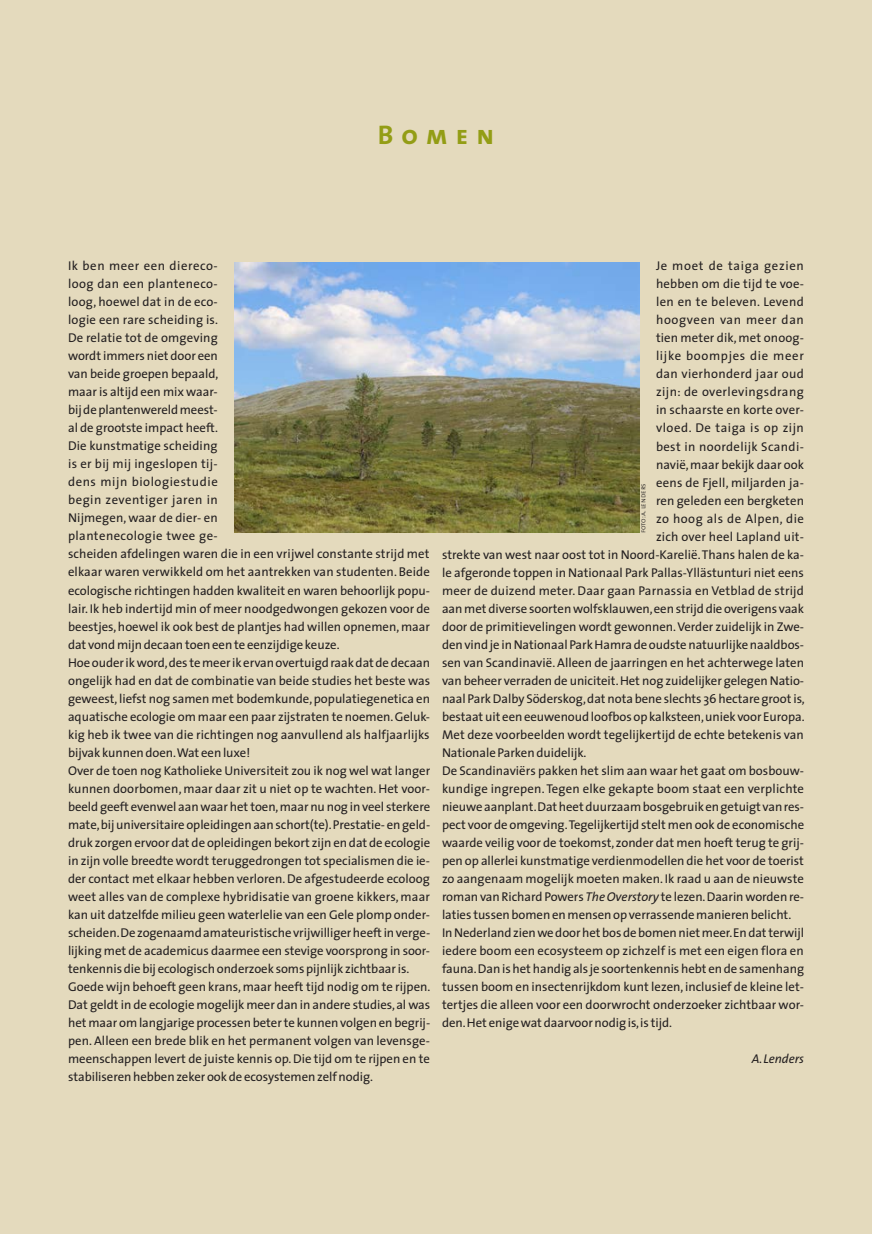
<style>
.page{position:relative;width:872px;height:1234px;background:#fff}
.page>*{position:absolute;margin:0;border:0;box-sizing:border-box;transform-origin:0 0}
.t1{font:27px "The Sans Bold Caps";letter-spacing:.295em;color:#939d15}
.t2{font:12.75px/18px "The Sans";color:#231f20}
.t3{font:12.75px "The Sans";letter-spacing:.05em;color:#231f20}
.t4{font:12.75px "The Sans";letter-spacing:.035em;color:#231f20}
.t5{font:12.75px "The Sans";letter-spacing:.03em;color:#231f20}
.t6{font:12.75px "The Sans";letter-spacing:.02em;color:#231f20}
.t7{font:12.75px "The Sans";letter-spacing:.025em;color:#231f20}
.t8{font:12.75px "The Sans";letter-spacing:.04em;color:#231f20}
.t9{font:italic 12.75px "The Sans";letter-spacing:-.005em;color:#231f20}
.t10{font:7.5px "The Sans Light Caps";letter-spacing:-.005em;color:#231f20}
.s1{font-style:italic}
</style>
<div class="page">
<div style="left:0;top:0;width:872px;height:1233px;background:#e4dabd"></div>
<img style="left:234px;top:262px;width:405px;height:271px">
<h1 class="t1" style="left:378px;top:112px;width:118px">Bomen</h1>
<p class="t2" style="left:68px;top:256px;width:364px">Ik ben meer een diereco-<br>loog dan een planteneco-<br>loog, hoewel dat in de eco-<br>logie een rare scheiding is.<br>De relatie tot de omgeving<br>wordt immers niet door een<br>van beide groepen bepaald,<br>maar is altijd een mix waar-<br>bij de plantenwereld meest-<br>al de grootste impact heeft.<br>Die kunstmatige scheiding<br>is er bij mij ingeslopen tij-<br>dens mijn biologiestudie<br>begin zeventiger jaren in<br>Nijmegen, waar de dier- en<br>plantenecologie twee ge-<br>scheiden afdelingen waren die in een vrijwel constante strijd met elkaar waren verwikkeld om het aantrekken van studenten. Beide ecologische richtingen hadden kwaliteit en waren behoorlijk popu&shy;lair. Ik heb indertijd min of meer noodgedwongen gekozen voor de beestjes, hoewel ik ook best de plantjes had willen opnemen, maar dat vond mijn decaan toen een te eenzijdige keuze.<br>Hoe ouder ik word, des te meer ik ervan overtuigd raak dat de decaan ongelijk had en dat de combinatie van beide studies het beste was geweest, liefst nog samen met bodemkunde, populatiegenetica en aquatische ecologie om maar een paar zijstraten te noemen. Geluk&shy;kig heb ik twee van die richtingen nog aanvullend als halfjaarlijks bijvak kunnen doen. Wat een luxe!<br>Over de toen nog Katholieke Universiteit zou ik nog wel wat langer kunnen doorbomen, maar daar zit u niet op te wachten. Het voor&shy;beeld geeft evenwel aan waar het toen, maar nu nog in veel sterkere mate, bij universitaire opleidingen aan schort(te). Prestatie- en geld&shy;druk zorgen ervoor dat de opleidingen bekort zijn en dat de ecologie in zijn volle breedte wordt teruggedrongen tot specialismen die ie&shy;der contact met elkaar hebben verloren. De afgestudeerde ecoloog weet alles van de complexe hybridisatie van groene kikkers, maar kan uit datzelfde milieu geen waterlelie van een Gele plomp onder&shy;scheiden. De zogenaamd amateuristische vrijwilliger heeft in verge&shy;lijking met de academicus daarmee een stevige voorsprong in soor&shy;tenkennis die bij ecologisch onderzoek soms pijnlijk zichtbaar is.<br>Goede wijn behoeft geen krans, maar heeft tijd nodig om te rijpen.<br>Dat geldt in de ecologie mogelijk meer dan in andere studies, al was het maar om langjarige processen beter te kunnen volgen en begrij&shy;pen. Alleen een brede blik en het permanent volgen van levensge&shy;meenschappen levert de juiste kennis op. Die tijd om te rijpen en te stabiliseren hebben zeker ook de ecosystemen zelf nodig.</p>
<p class="t3" style="left:656px;top:255px;width:149px">Je moet de taiga gezien</p>
<p class="t2" style="left:656px;top:274px;width:149px">hebben om die tijd te voe-</p>
<p class="t5" style="left:656px;top:291px;width:149px">len en te beleven. Levend</p>
<p class="t3" style="left:656px;top:309px;width:149px">hoogveen van meer dan</p>
<p class="t2" style="left:656px;top:328px;width:149px">tien meter dik, met onoog-</p>
<p class="t3" style="left:656px;top:345px;width:149px">lijke boompjes die meer</p>
<p class="t5" style="left:656px;top:363px;width:149px">dan vierhonderd jaar oud</p>
<p class="t4" style="left:656px;top:381px;width:149px">zijn: de overlevingsdrang</p>
<p class="t2" style="left:656px;top:400px;width:149px">in schaarste en korte over-</p>
<p class="t8" style="left:656px;top:417px;width:149px">vloed. De taiga is op zijn</p>
<p class="t7" style="left:656px;top:435px;width:149px">best in noordelijk Scandi-</p>
<p class="t2" style="left:656px;top:454px;width:149px">navië, maar bekijk daar ook</p>
<p class="t6" style="left:656px;top:471px;width:149px">eens de Fjell, miljarden ja-</p>
<p class="t2" style="left:656px;top:490px;width:149px">ren geleden een bergketen</p>
<p class="t4" style="left:656px;top:507px;width:149px">zo hoog als de Alpen, die</p>
<p class="t2" style="left:656px;top:526px;width:149px">zich over heel Lapland uit-</p>
<p class="t2" style="left:442px;top:545px;width:363px">strekte van west naar oost tot in Noord-Karelië. Thans halen de ka-</p>
<p class="t2" style="left:442px;top:563px;width:363px">le afgeronde toppen in Nationaal Park Pallas-Yllästunturi niet eens</p>
<p class="t2" style="left:442px;top:581px;width:363px">meer de duizend meter. Daar gaan Parnassia en Vetblad de strijd</p>
<p class="t2" style="left:442px;top:599px;width:364px">aan met diverse soorten wolfsklauwen, een strijd die overigens vaak</p>
<p class="t2" style="left:442px;top:617px;width:363px">door de primitievelingen wordt gewonnen. Verder zuidelijk in Zwe-</p>
<p class="t2" style="left:442px;top:635px;width:364px">den vind je in Nationaal Park Hamra de oudste natuurlijke naaldbos-</p>
<p class="t2" style="left:442px;top:653px;width:363px">sen van Scandinavië. Alleen de jaarringen en het achterwege laten</p>
<p class="t2" style="left:442px;top:671px;width:364px">van beheer verraden de uniciteit. Het nog zuidelijker gelegen Natio-</p>
<p class="t2" style="left:442px;top:689px;width:364px">naal Park Dalby Söderskog, dat nota bene slechts 36 hectare groot is,</p>
<p class="t2" style="left:442px;top:707px;width:364px">bestaat uit een eeuwenoud loofbos op kalksteen, uniek voor Europa.</p>
<p class="t2" style="left:442px;top:725px;width:363px">Met deze voorbeelden wordt tegelijkertijd de echte betekenis van</p>
<p class="t2" style="left:442px;top:743px;width:146px">Nationale Parken duidelijk.</p>
<p class="t2" style="left:442px;top:761px;width:363px">De Scandinaviërs pakken het slim aan waar het gaat om bosbouw-</p>
<p class="t2" style="left:442px;top:779px;width:363px">kundige ingrepen. Tegen elke gekapte boom staat een verplichte</p>
<p class="t2" style="left:442px;top:797px;width:363px">nieuwe aanplant. Dat heet duurzaam bosgebruik en getuigt van res-</p>
<p class="t2" style="left:442px;top:815px;width:363px">pect voor de omgeving. Tegelijkertijd stelt men ook de economische</p>
<p class="t2" style="left:442px;top:833px;width:363px">waarde veilig voor de toekomst, zonder dat men hoeft terug te grij-</p>
<p class="t2" style="left:442px;top:851px;width:363px">pen op allerlei kunstmatige verdienmodellen die het voor de toerist</p>
<p class="t2" style="left:442px;top:869px;width:363px">zo aangenaam mogelijk moeten maken. Ik raad u aan de nieuwste</p>
<p class="t2" style="left:442px;top:887px;width:363px">roman van Richard Powers <span class="s1">The Overstory</span> te lezen. Daarin worden re-</p>
<p class="t2" style="left:442px;top:905px;width:351px">laties tussen bomen en mensen op verrassende manieren belicht.</p>
<p class="t2" style="left:442px;top:923px;width:364px">In Nederland zien we door het bos de bomen niet meer. En dat terwijl</p>
<p class="t2" style="left:442px;top:941px;width:363px">iedere boom een ecosysteem op zichzelf is met een eigen flora en</p>
<p class="t2" style="left:442px;top:959px;width:364px">fauna. Dan is het handig als je soortenkennis hebt en de samenhang</p>
<p class="t2" style="left:442px;top:977px;width:363px">tussen boom en insectenrijkdom kunt lezen, inclusief de kleine let-</p>
<p class="t2" style="left:442px;top:995px;width:363px">tertjes die alleen voor een doorwrocht onderzoeker zichtbaar wor-</p>
<p class="t2" style="left:442px;top:1013px;width:231px">den. Het enige wat daarvoor nodig is, is tijd.</p>
<p class="t9" style="left:752px;top:1047px;width:54px">A. Lenders</p>
<p class="t10" style="left:637px;top:533px;width:51px;rotate:-90deg">foto: a. lenders</p>
</div>
